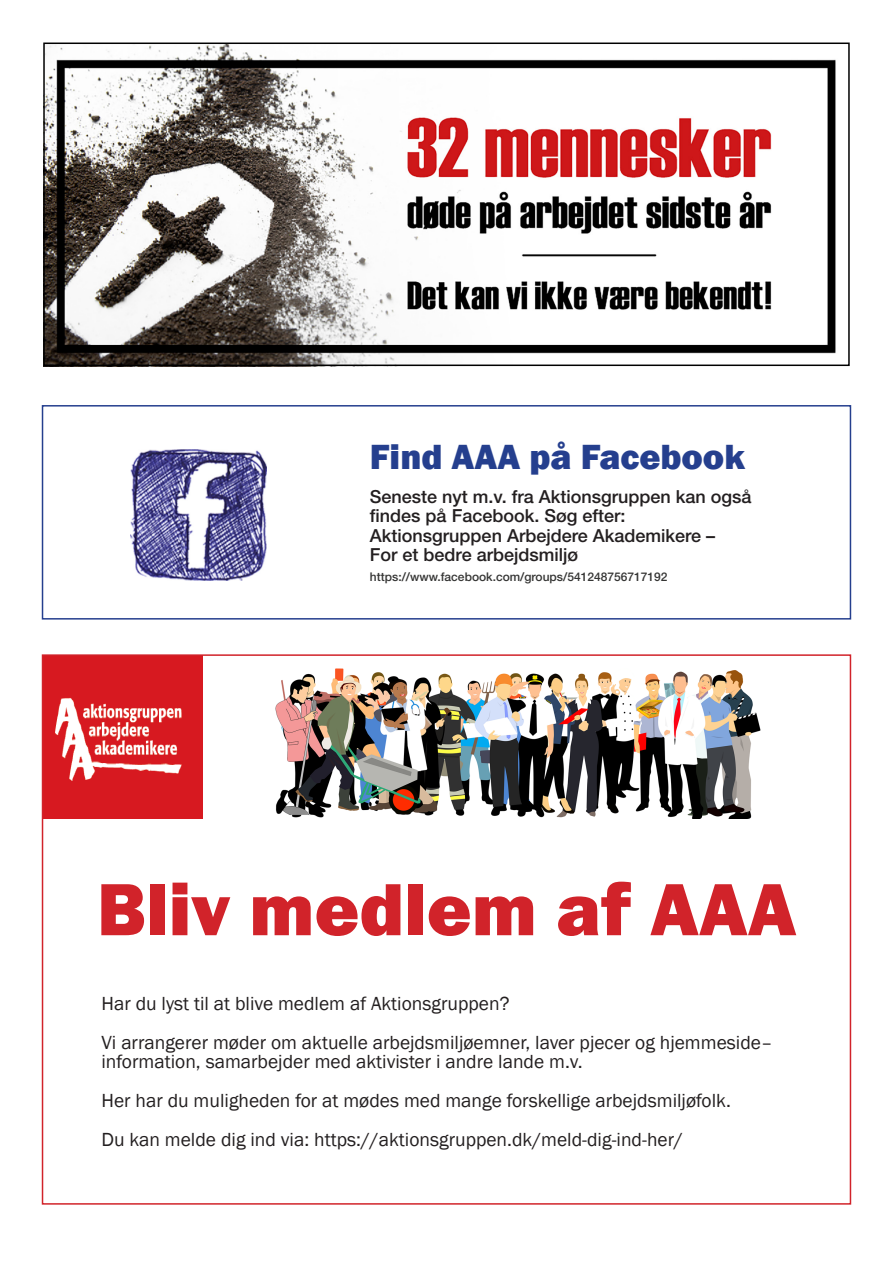
<style>
.page{position:relative;width:893px;height:1263px;background:#fff}
.page>*{position:absolute;margin:0;border:0;box-sizing:border-box;transform-origin:0 0}
.t1{font:800 76.5px "Franklin Gothic";color:#d1232a}
.t2{font:800 36px "Franklin Gothic";color:#253f8e}
.t3{font:19.5px/19.5px "Franklin Gothic";color:#231f20}
.billedtext{font:500 18px "Helvetica Neue LT Std";color:#231f20}
.billedtext-2{font:500 12px "Helvetica Neue LT Std";color:#353534}
</style>
<div class="page">
<img style="left:45px;top:657px;width:716px;height:161px">
<div style="left:42px;top:405px;width:809px;height:215px;border:2px solid #253f8e"></div>
<img style="left:130px;top:449px;width:137px;height:132px">
<img style="left:46px;top:46px;width:790px;height:317px">
<div style="left:43px;top:43px;width:807px;height:323px;border:2px solid #000"></div>
<p class="t2" style="left:370px;top:434px;width:377px">Find AAA på Facebook</p>
<p class="billedtext" style="left:370px;top:485px;width:383px">Seneste nyt m.v. fra Aktionsgruppen kan også</p>
<p class="billedtext" style="left:370px;top:505px;width:257px">findes på Facebook. Søg efter:</p>
<p class="billedtext" style="left:370px;top:524px;width:347px">Aktionsgruppen Arbejdere Akademikere –</p>
<p class="billedtext" style="left:370px;top:544px;width:210px">For et bedre arbejdsmiljø</p>
<p class="billedtext-2" style="left:370px;top:569px;width:299px">https://www.facebook.com/groups/541248756717192</p>
<p class="t1" style="left:97px;top:860px;width:701px">Bliv medlem af AAA</p>
<p class="t3" style="left:102px;top:994px;width:409px">Har du lyst til at blive medlem af Aktionsgruppen?</p>
<p class="t3" style="left:102px;top:1033px;width:672px">Vi arrangerer møder om aktuelle arbejdsmiljøemner, laver pjecer og hjemmeside– information, samarbejder med aktivister i andre lande m.v.</p>
<p class="t3" style="left:102px;top:1091px;width:631px">Her har du muligheden for at mødes med mange forskellige arbejdsmiljøfolk.</p>
<p class="t3" style="left:102px;top:1130px;width:583px">Du kan melde dig ind via: https://aktionsgruppen.dk/meld-dig-ind-her/</p>
</div>
